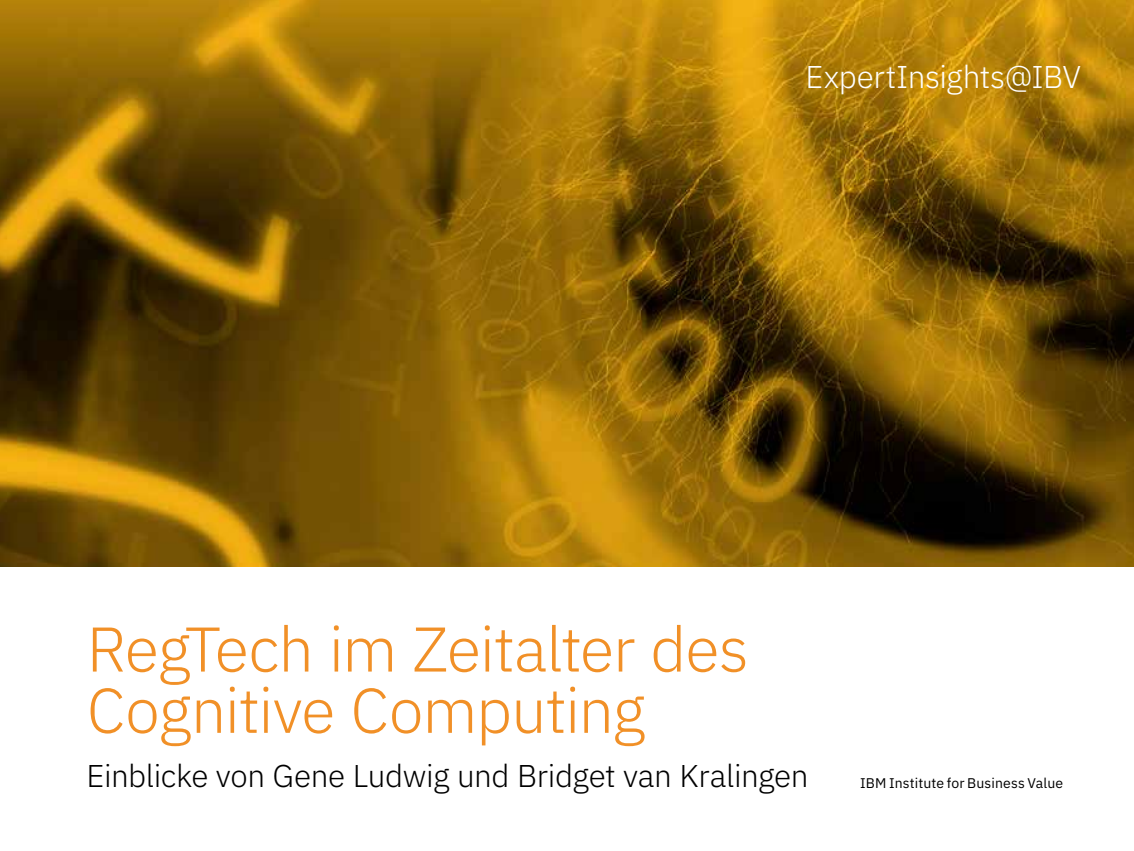
<style>
.page{position:relative;width:1134px;height:851px;background:#fff}
.page>*{position:absolute;margin:0;border:0;box-sizing:border-box;transform-origin:0 0}
.t1{font:300 63px/61.2px "IBM Plex Sans";letter-spacing:-.02em;color:#f19027}
.t2{font:300 31.5px "IBM Plex Sans";letter-spacing:-.015em;color:#000}
.t3{font:300 31.5px "IBM Plex Sans";letter-spacing:-.015em;color:#fff}
.t4{font:14px "IBM Plex Sans";letter-spacing:.01em;color:#000}
</style>
<div class="page">
<img style="left:0;top:0;width:1134px;height:566px">
<p class="t3" style="left:805px;top:53px;width:277px">ExpertInsights@IBV</p>
<h1 class="t1" style="left:87px;top:613px;width:664px">RegTech im Zeitalter des<br>Cognitive Computing</h1>
<p class="t2" style="left:87px;top:752px;width:724px">Einblicke von Gene Ludwig und Bridget van Kralingen</p>
<p class="t4" style="left:860px;top:772px;width:204px">IBM Institute for Business Value</p>
</div>
